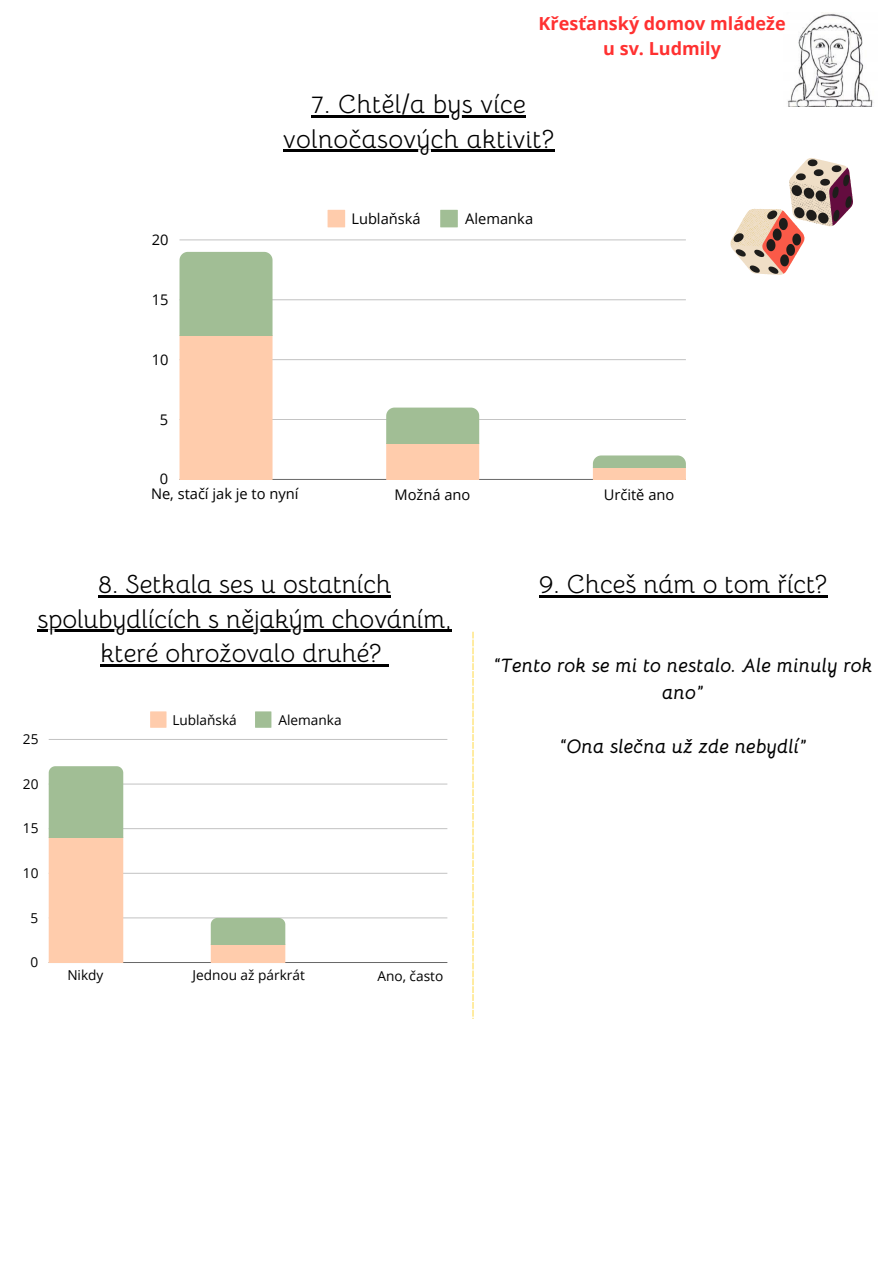
<style>
.page{position:relative;width:894px;height:1264px;background:#fff}
.page>*{position:absolute;margin:0;border:0;box-sizing:border-box;transform-origin:0 0}
.t1{font:25.5px/34.8px "Bellota";color:#000;text-align:center}
.t2{font:italic 700 19.5px/27px "Bellota";letter-spacing:.005em;color:#000;text-align:center}
.t3{font:700 18px/24.8px "Open Sans";color:#ff3131;text-align:center}
.t4{font:14.7px "Open Sans";color:#000}
.t5{font:13.65px "Open Sans";color:#000}
</style>
<div class="page">
<svg style="left:327px;top:210px;width:18px;height:17px"></svg>
<svg style="left:440px;top:210px;width:17px;height:17px"></svg>
<hr style="left:179px;top:419px;width:506px;height:1px;background:#000">
<hr style="left:179px;top:359px;width:506px;height:1px;background:#000">
<hr style="left:179px;top:299px;width:506px;height:1px;background:#000">
<hr style="left:179px;top:239px;width:506px;height:1px;background:#000">
<hr style="left:179px;top:479px;width:506px;height:1px;background:#000">
<svg style="left:179px;top:252px;width:93px;height:227px;background:#dcc7a4"></svg>
<svg style="left:386px;top:407px;width:93px;height:72px;background:#cfc5a1"></svg>
<svg style="left:592px;top:455px;width:93px;height:24px;background:#cfc6a3"></svg>
<svg style="left:472px;top:631px;width:1px;height:387px"></svg>
<img style="left:787px;top:13px;width:86px;height:93px">
<svg style="left:150px;top:711px;width:16px;height:16px"></svg>
<svg style="left:255px;top:711px;width:16px;height:16px"></svg>
<hr style="left:49px;top:917px;width:398px;height:1px;background:#000">
<hr style="left:49px;top:873px;width:398px;height:1px;background:#000">
<hr style="left:49px;top:828px;width:398px;height:1px;background:#000">
<hr style="left:49px;top:783px;width:398px;height:1px;background:#000">
<hr style="left:49px;top:739px;width:398px;height:1px;background:#000">
<hr style="left:49px;top:962px;width:398px;height:1px;background:#000">
<svg style="left:49px;top:766px;width:74px;height:196px;background:#dcc6a3"></svg>
<svg style="left:211px;top:917px;width:74px;height:45px;background:#c6c49f"></svg>
<svg style="left:730px;top:158px;width:122px;height:117px"></svg>
<hr style="left:311px;top:115px;width:215px;height:2px;background:#000">
<hr style="left:283px;top:150px;width:271px;height:2px;background:#000">
<hr style="left:98px;top:595px;width:293px;height:2px;background:#000">
<hr style="left:37px;top:630px;width:414px;height:2px;background:#000">
<hr style="left:100px;top:664px;width:281px;height:3px;background:#000">
<svg style="left:381px;top:664px;width:7px;height:3px"></svg>
<hr style="left:539px;top:595px;width:288px;height:2px;background:#000">
<p class="t3" style="left:538px;top:11px;width:248px">Křesťanský domov mládeže u sv. Ludmily</p>
<p class="t1" style="left:311px;top:87px;width:216px">7. Chtěl/a bys více</p>
<h1 class="t1" style="left:283px;top:121px;width:272px">volnočasových aktivit?</h1>
<p class="t4" style="left:152px;top:229px;width:18px">20</p>
<p class="t4" style="left:152px;top:289px;width:18px">15</p>
<p class="t4" style="left:152px;top:349px;width:18px">10</p>
<p class="t4" style="left:160px;top:409px;width:10px">5</p>
<p class="t4" style="left:160px;top:469px;width:10px">0</p>
<p class="t4" style="left:351px;top:208px;width:71px">Lublaňská</p>
<p class="t4" style="left:465px;top:208px;width:69px">Alemanka</p>
<p class="t4" style="left:151px;top:483px;width:149px">Ne, stačí jak je to nyní</p>
<p class="t4" style="left:394px;top:484px;width:77px">Možná ano</p>
<p class="t4" style="left:603px;top:484px;width:72px">Určitě ano</p>
<h1 class="t1" style="left:98px;top:566px;width:294px">8. Setkala ses u ostatních</h1>
<h1 class="t1" style="left:37px;top:601px;width:415px">spolubydlících s nějakým chováním, které ohrožovalo druhé?</h1>
<p class="t5" style="left:23px;top:729px;width:17px">25</p>
<p class="t5" style="left:23px;top:774px;width:17px">20</p>
<p class="t5" style="left:23px;top:818px;width:17px">15</p>
<p class="t5" style="left:23px;top:863px;width:17px">10</p>
<p class="t5" style="left:30px;top:908px;width:9px">5</p>
<p class="t5" style="left:30px;top:952px;width:9px">0</p>
<p class="t5" style="left:172px;top:710px;width:66px">Lublaňská</p>
<p class="t5" style="left:278px;top:710px;width:65px">Alemanka</p>
<p class="t5" style="left:67px;top:965px;width:38px">Nikdy</p>
<p class="t5" style="left:192px;top:965px;width:114px">Jednou až párkrát</p>
<p class="t5" style="left:377px;top:966px;width:67px">Ano, často</p>
<p class="t1" style="left:539px;top:566px;width:289px">9. Chceš nám o tom říct?</p>
<p class="t2" style="left:493px;top:651px;width:380px">“Tento rok se mi to nestalo. Ale minuly rok ano”</p>
<p class="t2" style="left:559px;top:732px;width:249px">“Ona slečna už zde nebydlí”</p>
</div>
